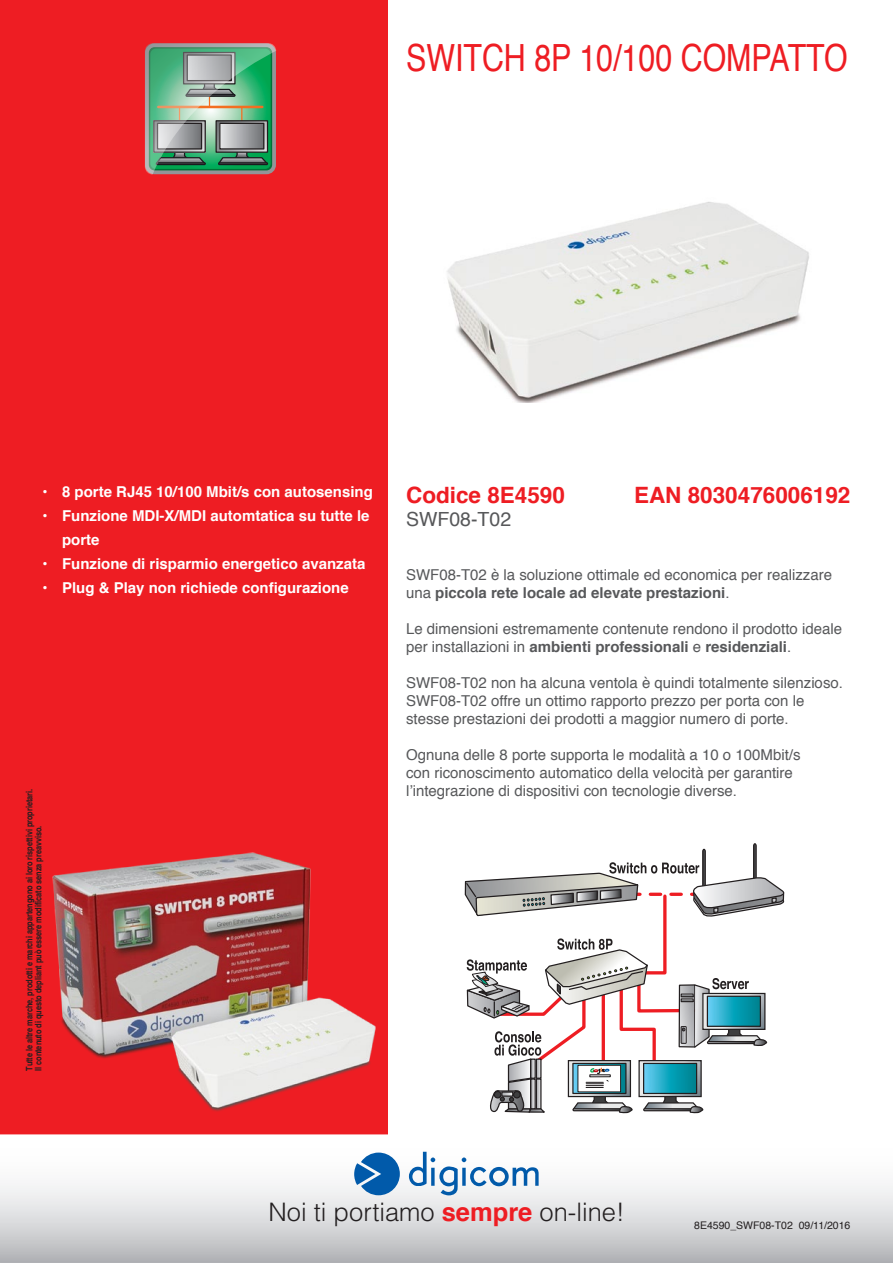
<style>
.page{position:relative;width:893px;height:1263px;background:#fff}
.page>*{position:absolute;margin:0;border:0;box-sizing:border-box;transform-origin:0 0}
.t1{font:37.5px "Helvetica";color:#ee1d23;scale:.81 1}
.t2{font:300 25.5px "Helvetica";color:#231f20}
.t3{font:700 22.5px "Helvetica";color:#ee1d23}
.t4{font:19.5px "Helvetica";color:#57585a}
.t5{font:15px/18px "Helvetica";color:#57585a}
.t6{font:700 15px/24px "Helvetica";color:#fff}
.t7{font:10.5px "Helvetica";color:#231f20}
.t8{font:700 condensed 9px/9px "Helvetica";letter-spacing:-.005em;color:#231f20}
.s1{font-weight:700}
.s2{font-weight:700;color:#ee1d23}
</style>
<div class="page">
<div style="left:0;top:0;width:388px;height:1134px;background:#ee1d23"></div>
<div style="left:0;top:1134px;width:893px;height:129px;background:linear-gradient(to bottom,#fff,#bdbec1)"></div>
<svg style="left:354px;top:1152px;width:46px;height:43px"></svg>
<svg style="left:409px;top:1152px;width:130px;height:43px"></svg>
<svg style="left:145px;top:43px;width:131px;height:131px;background:#76a58c"></svg>
<img style="left:447px;top:202px;width:362px;height:200px">
<svg style="left:464px;top:843px;width:321px;height:271px"></svg>
<img style="left:52px;top:852px;width:324px;height:260px">
<h1 class="t1" style="left:406px;top:33px;width:547px">SWITCH 8P 10/100 COMPATTO</h1>
<p class="t6" style="left:43px;top:480px;width:332px">• 8 porte RJ45 10/100 Mbit/s con autosensing</p>
<p class="t6" style="left:62px;top:504px;width:309px;text-indent:-20px">• Funzione MDI-X/MDI automtatica su tutte le porte</p>
<p class="t6" style="left:43px;top:552px;width:324px">• Funzione di risparmio energetico avanzata</p>
<p class="t6" style="left:43px;top:576px;width:308px">• Plug &amp; Play non richiede configurazione</p>
<p class="t8" style="left:25px;top:1071px;width:284px;rotate:-90deg">Tutte le altre marche, prodotti e marchi appartengono ai loro rispettivi proprietari.<br>Il contenuto di questo depliant può essere modificato senza preavviso.</p>
<h3 class="t3" style="left:406px;top:479px;width:160px">Codice 8E4590</h3>
<h3 class="t3" style="left:634px;top:479px;width:218px">EAN 8030476006192</h3>
<h3 class="t4" style="left:406px;top:506px;width:107px">SWF08-T02</h3>
<p class="t5" style="left:406px;top:567px;width:427px">SWF08-T02 è la soluzione ottimale ed economica per realizzare una <span class="s1">piccola rete locale ad elevate prestazioni</span>.</p>
<p class="t5" style="left:406px;top:621px;width:438px">Le dimensioni estremamente contenute rendono il prodotto ideale per installazioni in <span class="s1">ambienti professionali</span> e <span class="s1">residenziali</span>.</p>
<p class="t5" style="left:406px;top:675px;width:438px">SWF08-T02 non ha alcuna ventola è quindi totalmente silenzioso.<br>SWF08-T02 offre un ottimo rapporto prezzo per porta con le stesse prestazioni dei prodotti a maggior numero di porte.</p>
<p class="t5" style="left:406px;top:747px;width:396px">Ognuna delle 8 porte supporta le modalità a 10 o 100Mbit/s con riconoscimento automatico della velocità per garantire l’integrazione di dispositivi con tecnologie diverse.</p>
<h2 class="t2" style="left:268px;top:1196px;width:358px">Noi ti portiamo <span class="s2">sempre</span> on-line!</h2>
<p class="t7" style="left:694px;top:1218px;width:158px">8E4590_SWF08-T02 09/11/2016</p>
</div>
